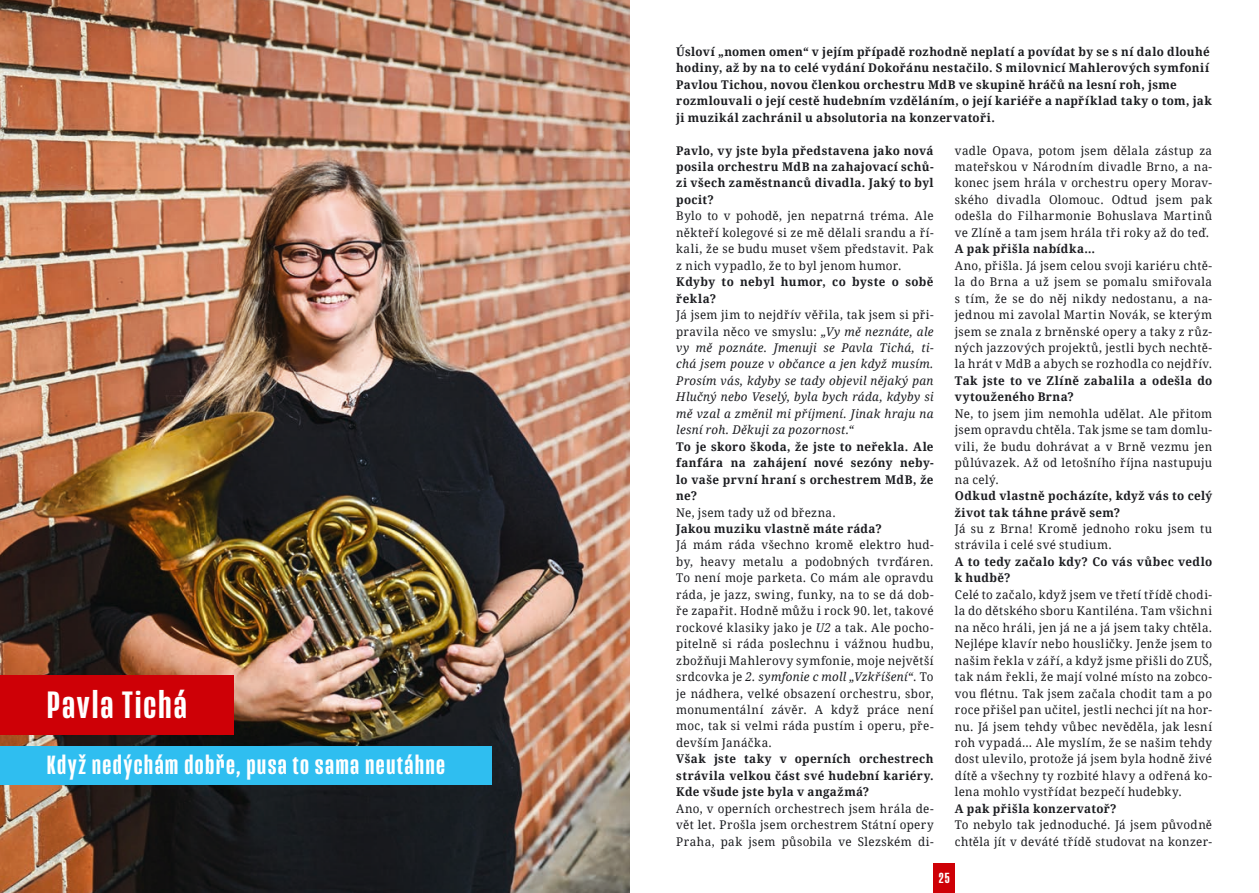
<style>
.page{position:relative;width:1259px;height:893px;background:#fff}
.page>*{position:absolute;margin:0;border:0;box-sizing:border-box;transform-origin:0 0}
.t1{font:500 39px "Mongoose";letter-spacing:.045em;color:#fff;scale:1.1 1}
.t2{font:500 27px "Mongoose";letter-spacing:.045em;color:#fff;scale:1.1 1}
.t3{font:500 15px "Mongoose";color:#fff;scale:1.1 1}
.t4{font:12px/16.5px "Droid Serif";letter-spacing:.03em;color:#1b1c20;text-align:justify}
.t5{font:700 12px/16.5px "Droid Serif";letter-spacing:.03em;color:#1b1c20}
.t6{font:italic 12px/16.5px "Droid Serif";letter-spacing:.025em;color:#1b1c20;text-align:justify}
.s1{font-style:normal}
.s2{font-style:italic}
</style>
<div class="page">
<img style="left:0;top:0;width:629px;height:893px">
<div style="left:0;top:675px;width:234px;height:60px;background:#ce0006"></div>
<div style="left:0;top:746px;width:491px;height:38px;background:#2fbef0"></div>
<div style="left:933px;top:863px;width:22px;height:30px;background:#ce0006"></div>
<h1 class="t1" style="left:47px;top:683px;width:129px">Pavla Tichá</h1>
<h2 class="t2" style="left:47px;top:749px;width:363px">Když nedýchám dobře, pusa to sama neutáhne</h2>
<p class="t5" style="left:676px;top:43px;width:537px">Úsloví „nomen omen“ v jejím případě rozhodně neplatí a povídat by se s ní dalo dlouhé hodiny, až by na to celé vydání Dokořánu nestačilo. S milovnicí Mahlerových symfonií Pavlou Tichou, novou členkou orchestru MdB ve skupině hráčů na lesní roh, jsme rozmlouvali o její cestě hudebním vzděláním, o její kariéře a například taky o tom, jak ji muzikál zachránil u absolutoria na konzervatoři.</p>
<p class="t5" style="left:676px;top:142px;width:259px;text-align:justify">Pavlo, vy jste byla představena jako nová posila orchestru MdB na zahajovací schů&shy;zi všech zaměstnanců divadla. Jaký to byl pocit?</p>
<p class="t4" style="left:676px;top:207px;width:259px">Bylo to v pohodě, jen nepatrná tréma. Ale někteří kolegové si ze mě dělali srandu a ří&shy;kali, že se budu muset všem představit. Pak z nich vypadlo, že to byl jenom humor.</p>
<p class="t5" style="left:676px;top:273px;width:259px">Kdyby to nebyl humor, co byste o sobě řekla?</p>
<p class="t6" style="left:676px;top:306px;width:259px"><span class="s1">Já jsem jim to nejdřív věřila, tak jsem si při&shy;pravila něco ve smyslu:</span> „Vy mě neznáte, ale vy mě poznáte. Jmenuji se Pavla Tichá, ti&shy;chá jsem pouze v občance a jen když musím.<br>Prosím vás, kdyby se tady objevil nějaký pan Hlučný nebo Veselý, byla bych ráda, kdyby si mě vzal a změnil mi příjmení. Jinak hraju na lesní roh. Děkuji za pozornost.“</p>
<p class="t5" style="left:676px;top:438px;width:259px;text-align:justify">To je skoro škoda, že jste to neřekla. Ale fanfára na zahájení nové sezóny neby&shy;lo vaše první hraní s orchestrem MdB, že ne?</p>
<p class="t4" style="left:676px;top:504px;width:161px">Ne, jsem tady už od března.</p>
<p class="t5" style="left:676px;top:520px;width:207px">Jakou muziku vlastně máte ráda?</p>
<p class="t4" style="left:676px;top:537px;width:259px">Já mám ráda všechno kromě elektro hud&shy;by, heavy metalu a podobných tvrďáren.<br>To není moje parketa. Co mám ale opravdu ráda, je jazz, swing, funky, na to se dá dob&shy;ře zapařit. Hodně můžu i rock 90. let, takové rockové klasiky jako je <span class="s2">U2</span> a tak. Ale pocho&shy;pitelně si ráda poslechnu i vážnou hudbu, zbožňuji Mahlerovy symfonie, moje největší srdcovka je <span class="s2">2. symfonie c moll „Vzkříšení“</span>. To je nádhera, velké obsazení orchestru, sbor, monumentální závěr. A když práce není moc, tak si velmi ráda pustím i operu, pře&shy;devším Janáčka.</p>
<p class="t5" style="left:676px;top:750px;width:259px;text-align:justify">Však jste taky v operních orchestrech strávila velkou část své hudební kariéry.<br>Kde všude jste byla v angažmá?</p>
<p class="t4" style="left:676px;top:800px;width:259px">Ano, v operních orchestrech jsem hrála de&shy;vět let. Prošla jsem orchestrem Státní opery Praha, pak jsem působila ve Slezském di-</p>
<p class="t4" style="left:955px;top:142px;width:259px">vadle Opava, potom jsem dělala zástup za mateřskou v Národním divadle Brno, a na&shy;konec jsem hrála v orchestru opery Morav&shy;ského divadla Olomouc. Odtud jsem pak odešla do Filharmonie Bohuslava Martinů ve Zlíně a tam jsem hrála tři roky až do teď.</p>
<p class="t5" style="left:955px;top:240px;width:142px">A pak přišla nabídka…</p>
<p class="t4" style="left:955px;top:257px;width:259px">Ano, přišla. Já jsem celou svoji kariéru chtě&shy;la do Brna a už jsem se pomalu smiřovala s tím, že se do něj nikdy nedostanu, a na&shy;jednou mi zavolal Martin Novák, se kterým jsem se znala z brněnské opery a taky z růz&shy;ných jazzových projektů, jestli bych nechtě&shy;la hrát v MdB a abych se rozhodla co nejdřív.</p>
<p class="t5" style="left:955px;top:372px;width:259px">Tak jste to ve Zlíně zabalila a odešla do vytouženého Brna?</p>
<p class="t4" style="left:955px;top:405px;width:259px">Ne, to jsem jim nemohla udělat. Ale přitom jsem opravdu chtěla. Tak jsme se tam domlu&shy;vili, že budu dohrávat a v Brně vezmu jen půlúvazek. Až od letošního října nastupuju na celý.</p>
<p class="t5" style="left:955px;top:487px;width:259px">Odkud vlastně pocházíte, když vás to celý život tak táhne právě sem?</p>
<p class="t4" style="left:955px;top:520px;width:259px">Já su z Brna! Kromě jednoho roku jsem tu strávila i celé své studium.</p>
<p class="t5" style="left:955px;top:553px;width:259px">A to tedy začalo kdy? Co vás vůbec vedlo k hudbě?</p>
<p class="t4" style="left:955px;top:586px;width:259px">Celé to začalo, když jsem ve třetí třídě chodi&shy;la do dětského sboru Kantiléna. Tam všichni na něco hráli, jen já ne a já jsem taky chtěla.<br>Nejlépe klavír nebo housličky. Jenže jsem to našim řekla v září, a když jsme přišli do ZUŠ, tak nám řekli, že mají volné místo na zobco&shy;vou flétnu. Tak jsem začala chodit tam a po roce přišel pan učitel, jestli nechci jít na hor&shy;nu. Já jsem tehdy vůbec nevěděla, jak lesní roh vypadá… Ale myslím, že se našim tehdy dost ulevilo, protože já jsem byla hodně živé dítě a všechny ty rozbité hlavy a odřená ko&shy;lena mohlo vystřídat bezpečí hudebky.</p>
<p class="t5" style="left:955px;top:800px;width:163px">A pak přišla konzervatoř?</p>
<p class="t4" style="left:955px;top:816px;width:259px">To nebylo tak jednoduché. Já jsem původně chtěla jít v deváté třídě studovat na konzer-</p>
<p class="t3" style="left:939px;top:869px;width:11px">25</p>
</div>
